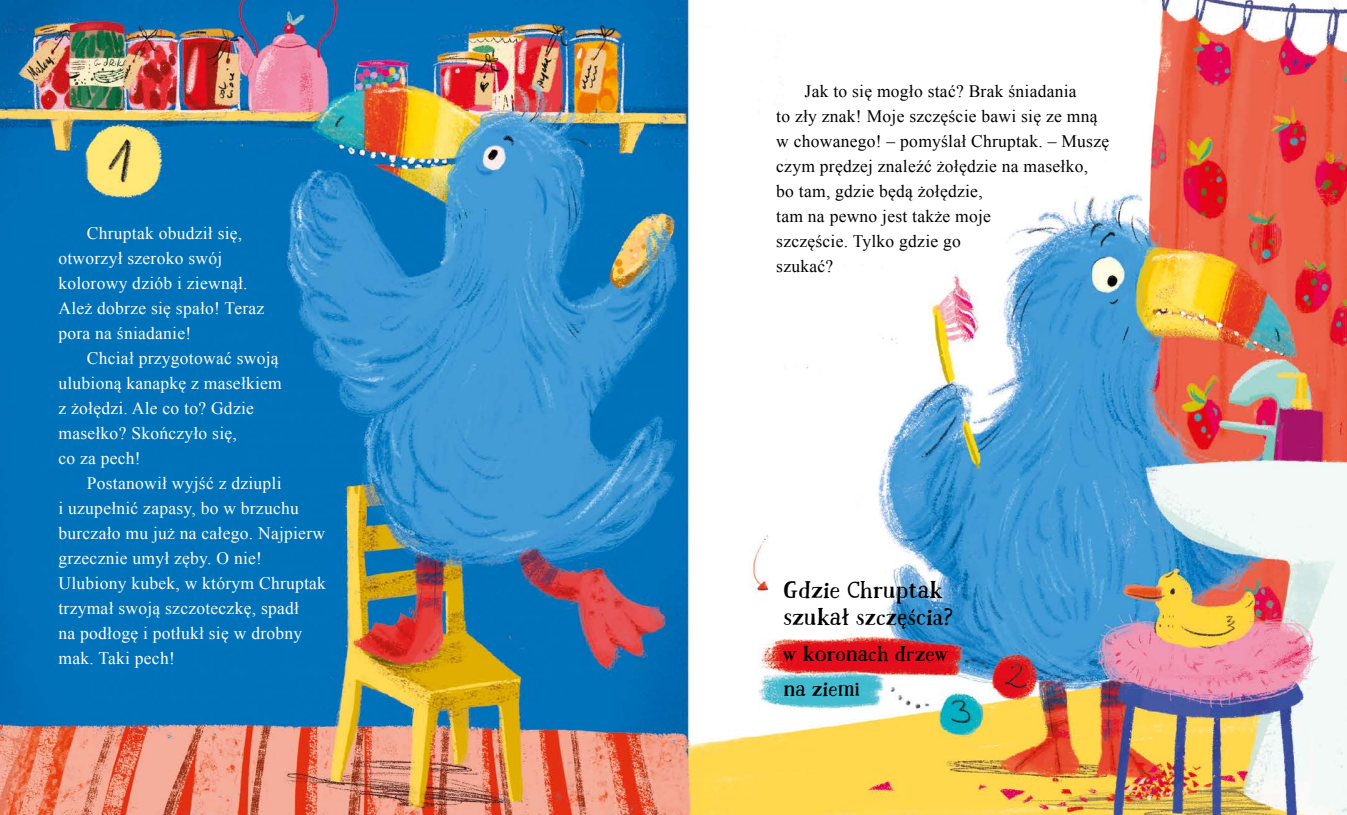
<style>
.page{position:relative;width:1347px;height:815px;background:#fff}
.page>*{position:absolute;margin:0;border:0;box-sizing:border-box;transform-origin:0 0}
.t1{font:22.5px/27px "Mrs Ant";color:#000}
.t2{font:20px "Mrs Ant";color:#000}
.t3{font:17.5px/25px "Times New Roman";letter-spacing:.015em;color:#fff}
.t4{font:17.5px/25px "Times New Roman";letter-spacing:.015em;color:#000}
</style>
<div class="page">
<img style="left:0;top:0;width:1346px;height:815px">
<p class="t3" style="left:58px;top:220px;width:207px;text-indent:28px">Chruptak obudził się, otworzył szeroko swój kolorowy dziób i ziewnął.<br>Ależ dobrze się spało! Teraz pora na śniadanie!</p>
<p class="t3" style="left:58px;top:345px;width:225px;text-indent:28px">Chciał przygotować swoją ulubioną kanapkę z masełkiem z żołędzi. Ale co to? Gdzie masełko? Skończyło się,<br>co za pech!</p>
<p class="t3" style="left:58px;top:470px;width:269px;text-indent:28px">Postanowił wyjść z dziupli<br>i uzupełnić zapasy, bo w brzuchu burczało mu już na całego. Najpierw grzecznie umył zęby. O nie!<br>Ulubiony kubek, w którym Chruptak trzymał swoją szczoteczkę, spadł<br>na podłogę i potłukł się w drobny mak. Taki pech!</p>
<p class="t4" style="left:776px;top:79px;width:334px;text-indent:28px">Jak to się mogło stać? Brak śniadania<br>to zły znak! Moje szczęście bawi się ze mną w chowanego! – pomyślał Chruptak. – Muszę czym prędzej znaleźć żołędzie na masełko, bo tam, gdzie będą żołędzie,<br>tam na pewno jest także moje<br>szczęście. Tylko gdzie go<br>szukać?</p>
<p class="t1" style="left:783px;top:576px;width:171px">Gdzie Chruptak szukał szczęścia?</p>
<p class="t2" style="left:782px;top:640px;width:167px">w koronach drzew</p>
<p class="t2" style="left:783px;top:675px;width:78px">na ziemi</p>
</div>
